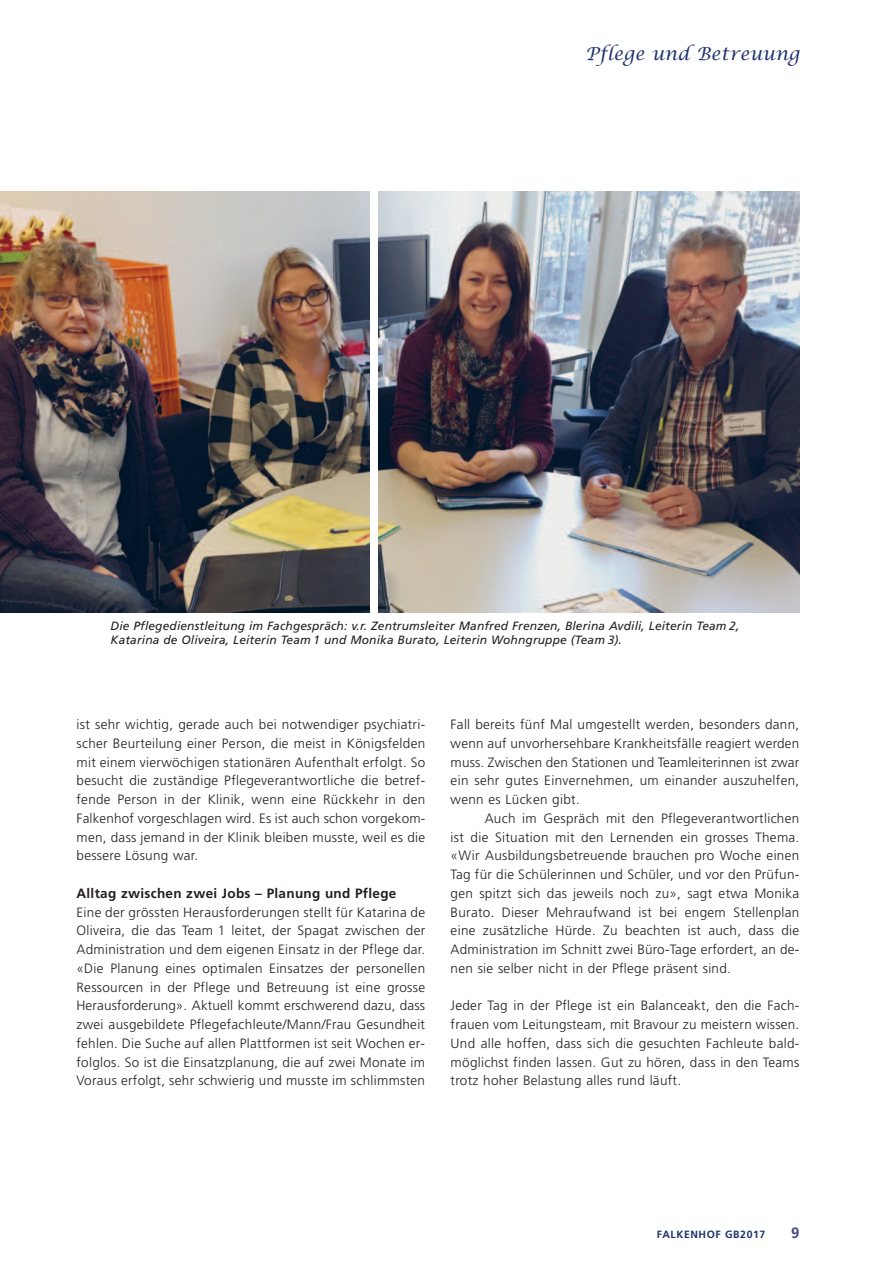
<style>
.page{position:relative;width:893px;height:1263px;background:#fff}
.page>*{position:absolute;margin:0;border:0;box-sizing:border-box;transform-origin:0 0}
.t1{font:italic 18px "Lucida Calligraphy";letter-spacing:.015em;color:#1f326b}
.t2{font:700 15px "Frutiger";color:#454d7d}
.t3{font:300 13.5px/18.8px "Frutiger";letter-spacing:.02em;color:#231f20;text-align:justify}
.t4{font:700 13.5px "Frutiger";letter-spacing:.02em;color:#231f20}
.t5{font:italic 12px/14.4px "Frutiger";letter-spacing:.01em;color:#231f20}
.t6{font:700 10.5px "Frutiger";letter-spacing:.055em;color:#1f326b}
</style>
<div class="page">
<img style="left:0;top:191px;width:370px;height:421px">
<img style="left:378px;top:191px;width:421px;height:421px">
<h1 class="t1" style="left:586px;top:41px;width:215px">Pflege und Betreuung</h1>
<p class="t5" style="left:111px;top:619px;width:630px">Die Pflegedienstleitung im Fachgespräch: v.r. Zentrumsleiter Manfred Frenzen, Blerina Avdili, Leiterin Team 2,<br>Katarina de Oliveira, Leiterin Team 1 und Monika Burato, Leiterin Wohngruppe (Team 3).</p>
<p class="t3" style="left:77px;top:716px;width:350px">ist sehr wichtig, gerade auch bei notwendiger psychiatri&shy;scher Beurteilung einer Person, die meist in Königsfelden mit einem vierwöchigen stationären Aufenthalt erfolgt. So besucht die zuständige Pflegeverantwortliche die betref&shy;fende Person in der Klinik, wenn eine Rückkehr in den Falkenhof vorgeschlagen wird. Es ist auch schon vorgekom&shy;men, dass jemand in der Klinik bleiben musste, weil es die bessere Lösung war.</p>
<p class="t4" style="left:77px;top:888px;width:321px">Alltag zwischen zwei Jobs – Planung und Pflege</p>
<p class="t3" style="left:76px;top:903px;width:350px">Eine der grössten Herausforderungen stellt für Katarina de Oliveira, die das Team 1 leitet, der Spagat zwischen der Administration und dem eigenen Einsatz in der Pflege dar. «Die Planung eines optimalen Einsatzes der personellen Ressourcen in der Pflege und Betreuung ist eine grosse Herausforderung». Aktuell kommt erschwerend dazu, dass zwei ausgebildete Pflegefachleute/Mann/Frau Gesundheit fehlen. Die Suche auf allen Plattformen ist seit Wochen er&shy;folglos. So ist die Einsatzplanung, die auf zwei Monate im Voraus erfolgt, sehr schwierig und musste im schlimmsten</p>
<p class="t3" style="left:451px;top:716px;width:350px">Fall bereits fünf Mal umgestellt werden, besonders dann, wenn auf unvorhersehbare Krankheitsfälle reagiert werden muss. Zwischen den Stationen und Teamleiterinnen ist zwar ein sehr gutes Einvernehmen, um einander auszuhelfen, wenn es Lücken gibt.</p>
<p class="t3" style="left:451px;top:810px;width:350px;text-indent:34px">Auch im Gespräch mit den Pflegeverantwortlichen ist die Situation mit den Lernenden ein grosses Thema. «Wir Ausbildungsbetreuende brauchen pro Woche einen Tag für die Schülerinnen und Schüler, und vor den Prüfun&shy;gen spitzt sich das jeweils noch zu», sagt etwa Monika Burato. Dieser Mehraufwand ist bei engem Stellenplan eine zusätzliche Hürde. Zu beachten ist auch, dass die Administration im Schnitt zwei Büro-Tage erfordert, an de&shy;nen sie selber nicht in der Pflege präsent sind.</p>
<p class="t3" style="left:451px;top:997px;width:350px">Jeder Tag in der Pflege ist ein Balanceakt, den die Fach&shy;frauen vom Leitungsteam, mit Bravour zu meistern wissen.<br>Und alle hoffen, dass sich die gesuchten Fachleute bald&shy;möglichst finden lassen. Gut zu hören, dass in den Teams trotz hoher Belastung alles rund läuft.</p>
<p class="t6" style="left:657px;top:1230px;width:110px">FALKENHOF GB2017</p>
<p class="t2" style="left:791px;top:1226px;width:10px">9</p>
</div>
